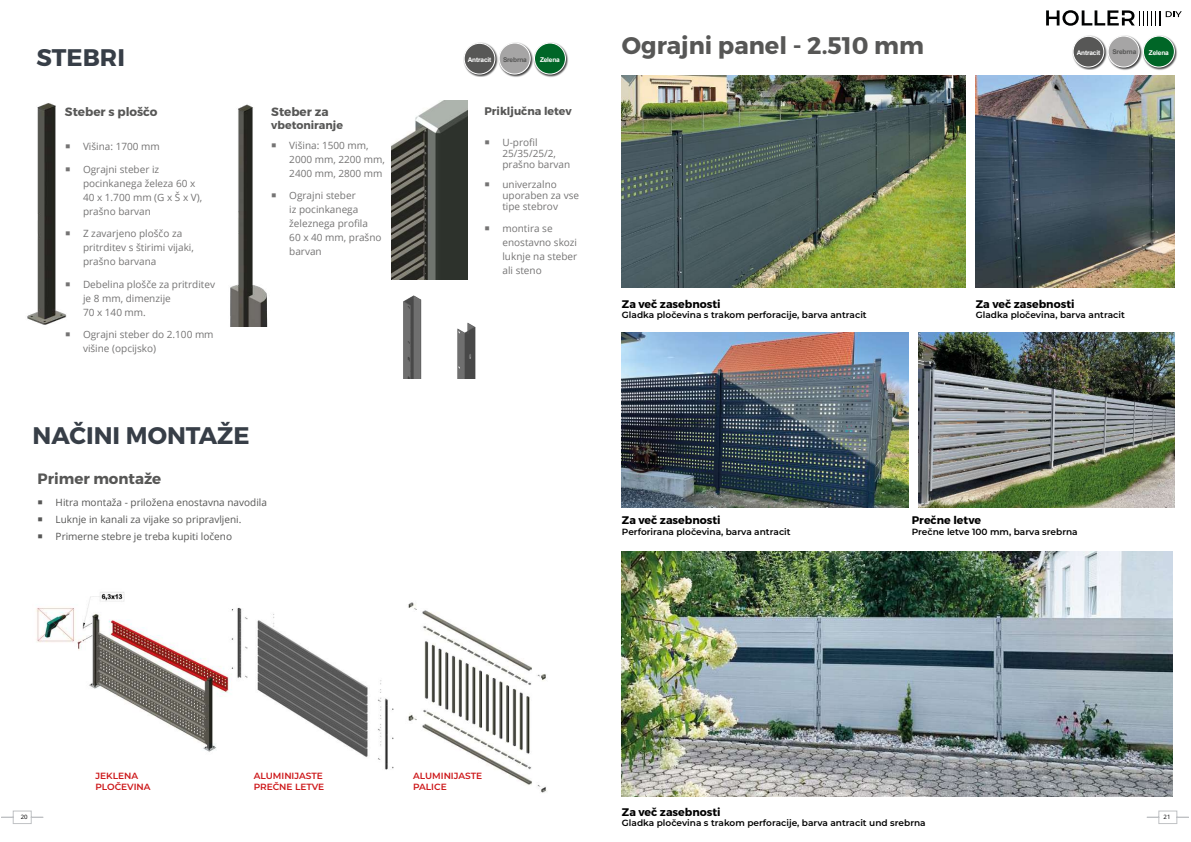
<style>
.page{position:relative;width:1191px;height:842px;background:#fff}
.page>*{position:absolute;margin:0;border:0;box-sizing:border-box;transform-origin:0 0}
.t1{font:700 24px "Montserrat";color:#575756}
.t2{font:700 24px "Montserrat";color:#373e47}
.t3{font:700 15px "Montserrat";color:#575756}
.t4{font:700 12px "Montserrat";color:#575756}
.t5{font:700 11px "Montserrat";color:#000}
.t6{font:700 11px "Montserrat";color:#575756}
.t7{font:10px/14px "Open Sans";color:#757474}
.t8{font:10px/16.8px "Open Sans";color:#575756}
.t9{font:600 9px "Montserrat";color:#000}
.t10{font:600 9px/11px "Montserrat";color:#cd1719}
.t11{font:700 6.5px "Arial";letter-spacing:-.02em;color:#fff}
.t12{font:700 6.5px "Arial";letter-spacing:-.02em;color:#575756}
.t13{font:6px "Open Sans";color:#000}
</style>
<div class="page">
<svg style="left:1046px;top:10px;width:135px;height:16px"></svg>
<svg style="left:1146px;top:810px;width:43px;height:14px"></svg>
<svg style="left:1px;top:810px;width:43px;height:14px"></svg>
<img style="left:27px;top:103px;width:40px;height:222px">
<img style="left:230px;top:104px;width:38px;height:222px">
<img style="left:403px;top:296px;width:73px;height:82px">
<img style="left:391px;top:101px;width:77px;height:178px">
<img style="left:36px;top:592px;width:511px;height:201px">
<img style="left:622px;top:75px;width:343px;height:213px">
<img style="left:975px;top:75px;width:199px;height:213px">
<img style="left:622px;top:332px;width:286px;height:175px">
<img style="left:918px;top:332px;width:256px;height:175px">
<img style="left:622px;top:551px;width:550px;height:245px">
<div style="left:1072px;top:35px;width:35px;height:35px;background:#000;opacity:.75"></div>
<div style="left:1073px;top:36px;width:30px;height:31px;background:#575756;border-radius:50%"></div>
<div style="left:1072px;top:36px;width:32px;height:32px;border:1px solid #fff;border-radius:50%"></div>
<div style="left:1107px;top:35px;width:35px;height:35px;background:#000;opacity:.75"></div>
<div style="left:1108px;top:36px;width:31px;height:31px;background:#a6a5a5;border-radius:50%"></div>
<div style="left:1107px;top:36px;width:32px;height:32px;border:1px solid #fff;border-radius:50%"></div>
<div style="left:1142px;top:35px;width:35px;height:35px;background:#000;opacity:.75"></div>
<div style="left:1143px;top:36px;width:31px;height:31px;background:#006627;border-radius:50%"></div>
<div style="left:1142px;top:36px;width:32px;height:32px;border:1px solid #fff;border-radius:50%"></div>
<div style="left:463px;top:42px;width:35px;height:35px;background:#000;opacity:.75"></div>
<div style="left:464px;top:43px;width:31px;height:31px;background:#575756;border-radius:50%"></div>
<div style="left:463px;top:43px;width:32px;height:32px;border:1px solid #fff;border-radius:50%"></div>
<div style="left:498px;top:42px;width:36px;height:35px;background:#000;opacity:.75"></div>
<div style="left:499px;top:43px;width:31px;height:31px;background:#a6a5a5;border-radius:50%"></div>
<div style="left:498px;top:43px;width:33px;height:32px;border:1px solid #fff;border-radius:50%"></div>
<div style="left:533px;top:42px;width:36px;height:35px;background:#000;opacity:.75"></div>
<div style="left:534px;top:43px;width:31px;height:31px;background:#006627;border-radius:50%"></div>
<div style="left:534px;top:43px;width:32px;height:32px;border:1px solid #fff;border-radius:50%"></div>
<h1 class="t2" style="left:36px;top:42px;width:90px">STEBRI</h1>
<p class="t4" style="left:65px;top:104px;width:94px">Steber s ploščo</p>
<p class="t7" style="left:83px;top:139px;width:78px">Višina: 1700 mm</p>
<p class="t7" style="left:83px;top:162px;width:121px">Ograjni steber iz pocinkanega železa 60 x<br>40 x 1.700 mm (G x Š x V), prašno barvan</p>
<p class="t7" style="left:83px;top:226px;width:112px">Z zavarjeno ploščo za pritrditev s štirimi vijaki, prašno barvana</p>
<p class="t7" style="left:83px;top:277px;width:134px">Debelina plošče za pritrditev je 8 mm, dimenzije<br>70 x 140 mm.</p>
<p class="t7" style="left:83px;top:327px;width:132px">Ograjni steber do 2.100 mm višine (opcijsko)</p>
<p class="t4" style="left:271px;top:104px;width:59px">Steber za</p>
<p class="t6" style="left:271px;top:118px;width:73px">vbetoniranje</p>
<p class="t7" style="left:289px;top:138px;width:97px">Višina: 1500 mm,<br>2000 mm, 2200 mm,<br>2400 mm, 2800 mm</p>
<p class="t7" style="left:289px;top:188px;width:94px">Ograjni steber<br>iz pocinkanega železnega profila<br>60 x 40 mm, prašno barvan</p>
<h1 class="t2" style="left:33px;top:421px;width:218px">NAČINI MONTAŽE</h1>
<h2 class="t3" style="left:38px;top:469px;width:125px">Primer montaže</h2>
<p class="t8" style="left:56px;top:494px;width:213px">Hitra montaža - priložena enostavna navodila<br>Luknje in kanali za vijake so pripravljeni.<br>Primerne stebre je treba kupiti ločeno</p>
<p class="t11" style="left:468px;top:55px;width:25px">Antracit</p>
<p class="t12" style="left:503px;top:55px;width:25px">Srebrna</p>
<p class="t11" style="left:540px;top:55px;width:21px">Zelena</p>
<p class="t6" style="left:484px;top:104px;width:89px">Priključna letev</p>
<p class="t7" style="left:502px;top:137px;width:69px;line-height:11px">U-profil<br>25/35/25/2, prašno barvan</p>
<p class="t7" style="left:502px;top:178px;width:78px;line-height:11px">univerzalno uporaben za vse tipe stebrov</p>
<p class="t7" style="left:502px;top:221px;width:76px">montira se enostavno skozi luknje na steber ali steno</p>
<h1 class="t1" style="left:622px;top:31px;width:303px">Ograjni panel - 2.510 mm</h1>
<p class="t5" style="left:622px;top:297px;width:100px">Za več zasebnosti</p>
<p class="t9" style="left:622px;top:309px;width:246px">Gladka pločevina s trakom perforacije, barva antracit</p>
<p class="t11" style="left:1076px;top:48px;width:25px">Antracit</p>
<p class="t12" style="left:1112px;top:48px;width:25px">Srebrna</p>
<p class="t11" style="left:1149px;top:48px;width:21px">Zelena</p>
<p class="t5" style="left:975px;top:297px;width:100px">Za več zasebnosti</p>
<p class="t9" style="left:975px;top:309px;width:150px">Gladka pločevina, barva antracit</p>
<p class="t5" style="left:622px;top:514px;width:100px">Za več zasebnosti</p>
<p class="t9" style="left:622px;top:526px;width:170px">Perforirana pločevina, barva antracit</p>
<p class="t5" style="left:911px;top:514px;width:71px">Prečne letve</p>
<p class="t9" style="left:911px;top:526px;width:167px">Prečne letve 100 mm, barva srebrna</p>
<p class="t10" style="left:95px;top:770px;width:57px">JEKLENA<br>PLOČEVINA</p>
<p class="t10" style="left:254px;top:770px;width:72px">ALUMINIJASTE<br>PREČNE LETVE</p>
<p class="t10" style="left:413px;top:770px;width:71px">ALUMINIJASTE<br>PALICE</p>
<p class="t5" style="left:622px;top:805px;width:100px">Za več zasebnosti</p>
<p class="t9" style="left:622px;top:817px;width:305px">Gladka pločevina s trakom perforacije, barva antracit und srebrna</p>
<p class="t13" style="left:21px;top:812px;width:8px">20</p>
<p class="t13" style="left:1163px;top:812px;width:8px">21</p>
</div>
